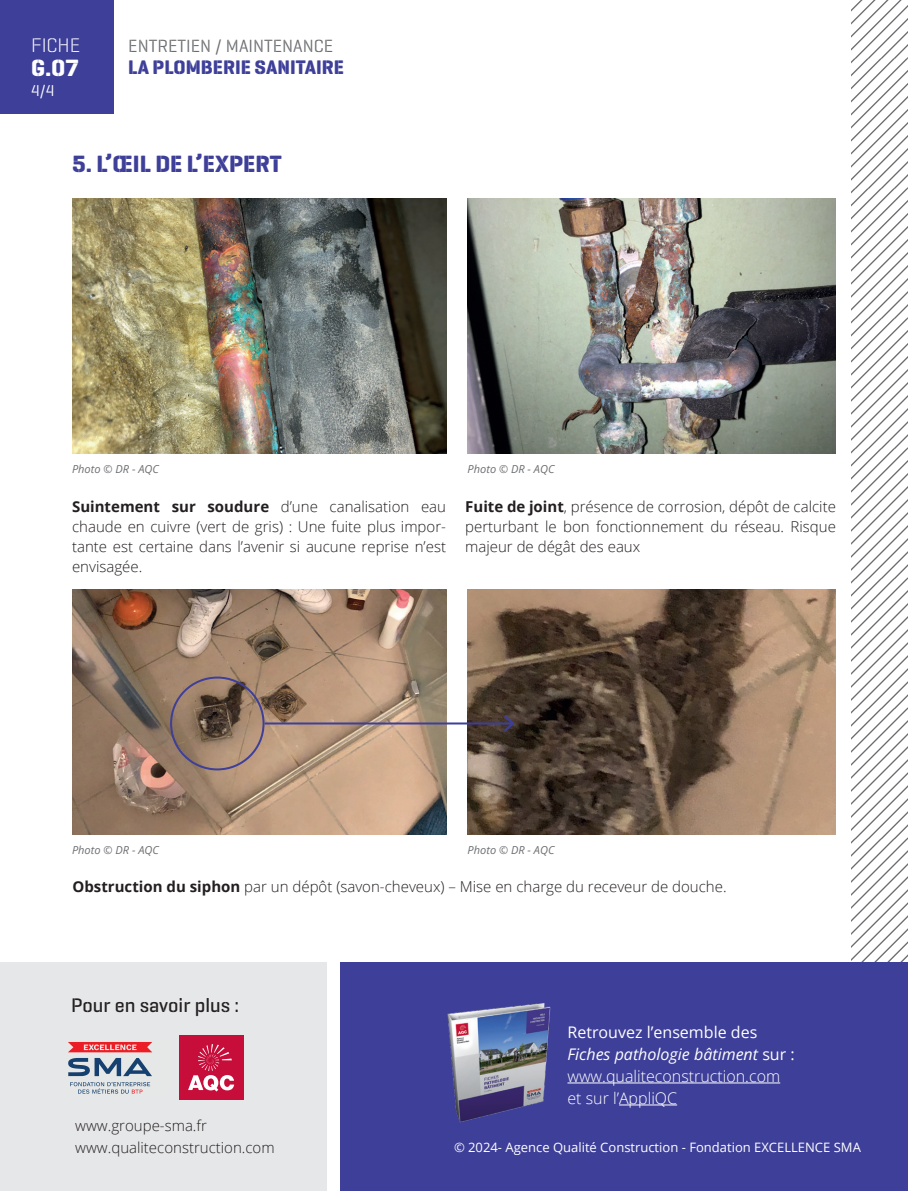
<style>
.page{position:relative;width:908px;height:1191px;background:#fff}
.page>*{position:absolute;margin:0;border:0;box-sizing:border-box;transform-origin:0 0}
.titre3{font:700 24px "Geogrotesque Stencil A";color:#3e3f99}
.t1{font:700 24px "Geogrotesque Stencil A";color:#fff}
.t2{font:700 20px "Geogrotesque Stencil A";color:#3e3f99}
.bold_vert{font:500 20px "Geogrotesque Stencil A";color:#231f20}
.t3{font:20px "Geogrotesque Stencil A Lg";color:#fff}
.t4{font:18px "Geogrotesque Stencil A";color:#6c6d70}
.t5{font:300 16px "Open Sans";color:#fff}
.t6{font:italic 16px "Open Sans";color:#fff}
.t7{font:16px "Open Sans";color:#fff}
.t8{font:16px "Geogrotesque Stencil A";color:#fff}
.t9{font:300 15px/20px "Open Sans";color:#231f20;text-align:justify}
.t10{font:13px "Open Sans";color:#fff}
.legende{font:italic 300 11px "Open Sans";color:#6c6d70}
.s1{font-weight:700}
.s2{font-style:normal}
.s3{font-style:inherit}
</style>
<div class="page">
<svg style="left:851px;top:0;width:56px;height:962px"></svg>
<div style="left:0;top:0;width:113px;height:113px;background:#3e3f99"></div>
<img style="left:72px;top:198px;width:374px;height:255px">
<img style="left:72px;top:590px;width:374px;height:244px">
<img style="left:467px;top:590px;width:368px;height:244px">
<img style="left:467px;top:198px;width:368px;height:255px">
<div style="left:170px;top:676px;width:94px;height:94px;border:2px solid #3e3f99;border-radius:50%"></div>
<hr style="left:264px;top:722px;width:248px;height:2px;background:#3e3f99">
<svg style="left:501px;top:713px;width:14px;height:20px"></svg>
<div style="left:0;top:962px;width:326px;height:229px;background:#e6e7e9"></div>
<div style="left:340px;top:962px;width:567px;height:229px;background:#3e3f99"></div>
<img style="left:447px;top:1003px;width:127px;height:120px">
<hr style="left:567px;top:1082px;width:212px;height:1px;background:#fff">
<hr style="left:618px;top:1104px;width:58px;height:1px;background:#fff">
<div style="left:179px;top:1035px;width:64px;height:65px;background:#c70d39"></div>
<svg style="left:188px;top:1044px;width:46px;height:47px"></svg>
<svg style="left:68px;top:1042px;width:84px;height:10px"></svg>
<svg style="left:68px;top:1058px;width:84px;height:18px"></svg>
<svg style="left:70px;top:1082px;width:80px;height:11px"></svg>
<h2 class="t3" style="left:31px;top:33px;width:51px">FICHE</h2>
<h1 class="t1" style="left:31px;top:53px;width:49px">G.07</h1>
<p class="t8" style="left:31px;top:80px;width:25px">4/4</p>
<p class="t4" style="left:128px;top:35px;width:206px">ENTRETIEN / MAINTENANCE</p>
<h2 class="t2" style="left:128px;top:55px;width:217px">LA PLOMBERIE SANITAIRE</h2>
<p class="titre3" style="left:72px;top:149px;width:211px">5. L’ŒIL DE L’EXPERT</p>
<p class="legende" style="left:72px;top:461px;width:88px">Photo © DR - AQC</p>
<p class="legende" style="left:467px;top:461px;width:88px">Photo © DR - AQC</p>
<p class="t9" style="left:72px;top:496px;width:375px"><span class="s1">Suintement sur soudure</span> d’une canalisation eau chaude en cuivre (vert de gris) : Une fuite plus impor&shy;tante est certaine dans l’avenir si aucune reprise n’est envisagée.</p>
<p class="t9" style="left:465px;top:496px;width:372px"><span class="s1">Fuite de joint</span>, présence de corrosion, dépôt de calcite perturbant le bon fonctionnement du réseau. Risque majeur de dégât des eaux</p>
<p class="legende" style="left:72px;top:842px;width:88px">Photo © DR - AQC</p>
<p class="legende" style="left:467px;top:842px;width:88px">Photo © DR - AQC</p>
<p class="t9" style="left:72px;top:876px;width:655px"><span class="s1">Obstruction du siphon</span> par un dépôt (savon-cheveux) – Mise en charge du receveur de douche.</p>
<p class="bold_vert" style="left:71px;top:993px;width:169px">Pour en savoir plus :</p>
<p class="t9" style="left:75px;top:1115px;width:133px">www.groupe-sma.fr</p>
<p class="t9" style="left:75px;top:1137px;width:201px">www.qualiteconstruction.com</p>
<p class="t7" style="left:567px;top:1021px;width:191px">Retrouvez l’ensemble des</p>
<p class="t6" style="left:567px;top:1042px;width:229px">Fiches pathologie bâtiment <span class="s2">sur :</span></p>
<p class="t5" style="left:567px;top:1065px;width:214px">www.qualiteconstruction.com</p>
<p class="t5" style="left:567px;top:1087px;width:111px">et sur l’AppliQC</p>
<p class="t10" style="left:454px;top:1138px;width:408px">© 202<span class="s3">4</span>- Agence Qualité Construction - Fondation EXCELLENCE SMA</p>
</div>
